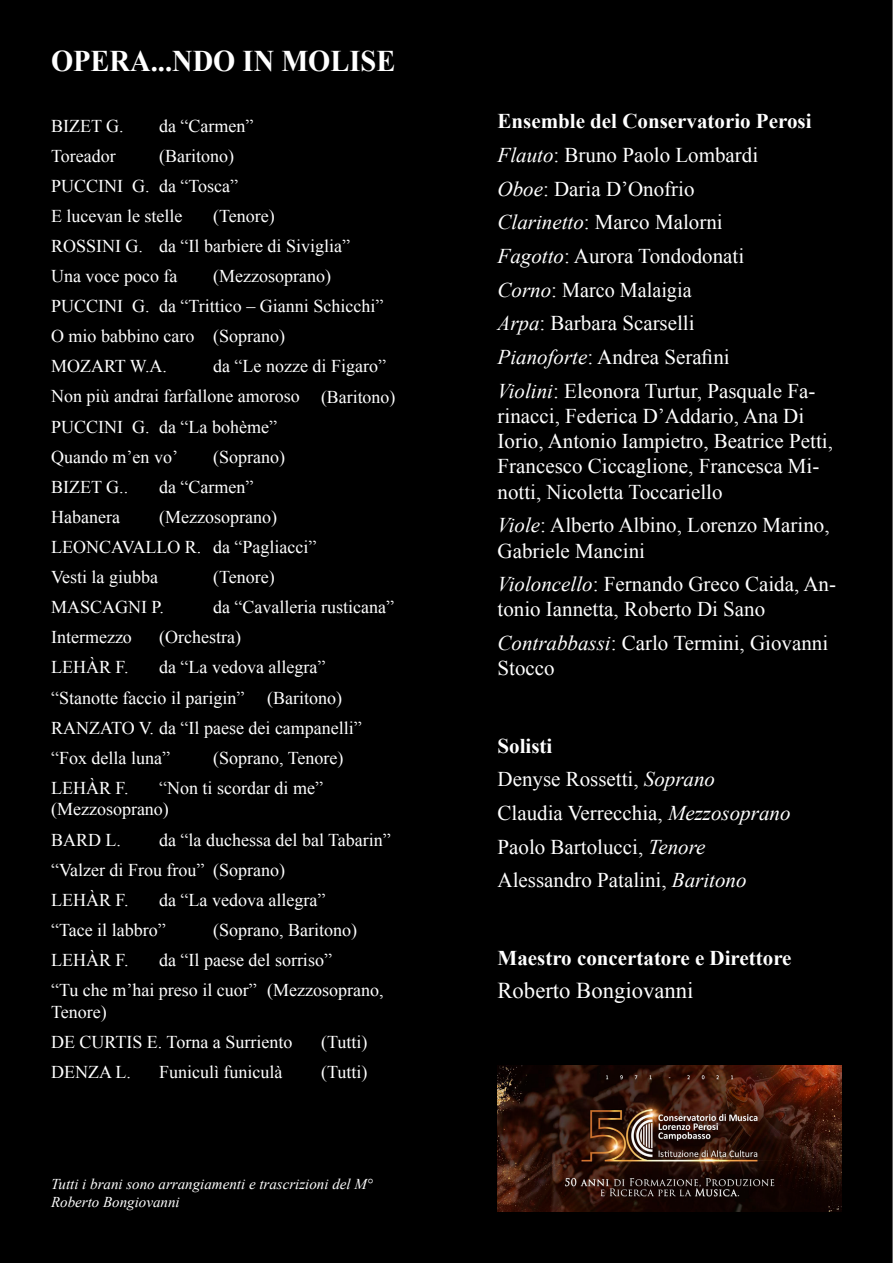
<style>
.page{position:relative;width:893px;height:1263px;background:#fff}
.page>*{position:absolute;margin:0;border:0;box-sizing:border-box;transform-origin:0 0}
.t1{font:700 30px "Times New Roman";color:#fff;scale:.95 1}
.t2{font:22.65px "Times New Roman";color:#fff}
.t3{font:21px/33.8px "Times New Roman";color:#fff}
.t4{font:700 21px "Times New Roman";color:#fff}
.t5{font:18px/30.2px "Times New Roman";color:#fff}
.t6{font:italic 15px/18px "Times New Roman";color:#fff}
.s1{font-weight:700}
.s2{font-style:italic}
</style>
<div class="page">
<div style="left:0;top:1px;width:892px;height:1262px;background:#000"></div>
<img style="left:497px;top:1065px;width:345px;height:147px">
<h1 class="t1" style="left:51px;top:41px;width:364px">OPERA...NDO IN MOLISE</h1>
<p class="t5" style="left:51px;top:110px;width:74px">BIZET G.</p>
<p class="t5" style="left:159px;top:110px;width:96px">da “Carmen”</p>
<p class="t5" style="left:51px;top:140px;width:66px">Toreador</p>
<p class="t5" style="left:51px;top:140px;width:189px;text-indent:108px">(Baritono)<br>PUCCINI G. da “Tosca”<br>E lucevan le stelle</p>
<p class="t5" style="left:51px;top:200px;width:300px;text-indent:162px">(Tenore)<br>ROSSINI G. da “Il barbiere di Siviglia”<br>Una voce poco fa</p>
<p class="t5" style="left:51px;top:261px;width:334px;text-indent:162px">(Mezzosoprano)<br>PUCCINI G. da “Trittico – Gianni Schicchi”<br>O mio babbino caro (Soprano)<br>MOZART W.A.</p>
<p class="t5" style="left:51px;top:351px;width:346px;text-indent:162px">da “Le nozze di Figaro”<br>Non più andrai farfallone amoroso (Baritono)<br>PUCCINI G. da “La bohème”<br>Quando m’en vo’</p>
<p class="t5" style="left:213px;top:441px;width:73px">(Soprano)</p>
<p class="t5" style="left:51px;top:471px;width:79px">BIZET G..</p>
<p class="t5" style="left:159px;top:471px;width:96px">da “Carmen”</p>
<p class="t5" style="left:51px;top:502px;width:70px">Habanera</p>
<p class="t5" style="left:51px;top:502px;width:267px;text-indent:108px">(Mezzosoprano)<br>LEONCAVALLO R. da “Pagliacci”<br>Vesti la giubba</p>
<p class="t5" style="left:213px;top:562px;width:63px">(Tenore)</p>
<p class="t5" style="left:51px;top:592px;width:115px">MASCAGNI P.</p>
<p class="t5" style="left:213px;top:592px;width:182px">da “Cavalleria rusticana”</p>
<p class="t5" style="left:51px;top:622px;width:82px">Intermezzo</p>
<p class="t5" style="left:159px;top:622px;width:83px">(Orchestra)</p>
<p class="t5" style="left:51px;top:652px;width:79px">LEHÀR F.</p>
<p class="t5" style="left:51px;top:652px;width:276px;text-indent:108px">da “La vedova allegra” “Stanotte faccio il parigin”</p>
<p class="t5" style="left:51px;top:682px;width:312px;text-indent:216px">(Baritono)<br>RANZATO V. da “Il paese dei campanelli” “Fox della luna”</p>
<p class="t5" style="left:213px;top:742px;width:132px">(Soprano, Tenore)</p>
<p class="t5" style="left:51px;top:772px;width:79px">LEHÀR F.</p>
<p class="t5" style="left:51px;top:777px;width:273px;line-height:21.6px;text-indent:108px">“Non ti scordar di me” (Mezzosoprano)</p>
<p class="t5" style="left:51px;top:824px;width:72px">BARD L.</p>
<p class="t5" style="left:51px;top:824px;width:341px;text-indent:108px">da “la duchessa del bal Tabarin” “Valzer di Frou frou” (Soprano)<br>LEHÀR F.</p>
<p class="t5" style="left:51px;top:884px;width:276px;text-indent:108px">da “La vedova allegra” “Tace il labbro”</p>
<p class="t5" style="left:213px;top:914px;width:145px">(Soprano, Baritono)</p>
<p class="t5" style="left:51px;top:944px;width:79px">LEHÀR F.</p>
<p class="t5" style="left:51px;top:944px;width:334px;text-indent:108px">da “Il paese del sorriso”<br>“Tu che m’hai preso il cuor” (Mezzosoprano,</p>
<p class="t5" style="left:51px;top:996px;width:243px">Tenore)<br>DE CURTIS E. Torna a Surriento</p>
<p class="t5" style="left:321px;top:1026px;width:48px">(Tutti)</p>
<p class="t5" style="left:51px;top:1056px;width:81px">DENZA L.</p>
<p class="t5" style="left:159px;top:1056px;width:125px">Funiculì funiculà</p>
<p class="t5" style="left:321px;top:1056px;width:48px">(Tutti)</p>
<p class="t6" style="left:51px;top:1174px;width:323px">Tutti i brani sono arrangiamenti e trascrizioni del M°<br>Roberto Bongiovanni</p>
<p class="t3" style="left:497px;top:104px;width:319px"><span class="s1">Ensemble del Conservatorio Perosi<br></span><span class="s2">Flauto</span>: Bruno Paolo Lombardi<br><span class="s2">Oboe</span>: Daria D’Onofrio<br><span class="s2">Clarinetto</span>: Marco Malorni<br><span class="s2">Fagotto</span>: Aurora Tondodonati<br><span class="s2">Corno</span>: Marco Malaigia<br><span class="s2">Arpa</span>: Barbara Scarselli<br><span class="s2">Pianoforte</span>: Andrea Serafini<br><span class="s2">Violini</span>: Eleonora Turtur, Pasquale Fa-</p>
<p class="t3" style="left:497px;top:403px;width:337px;line-height:25.2px">rinacci, Federica D’Addario, Ana Di Iorio, Antonio Iampietro, Beatrice Petti, Francesco Ciccaglione, Francesca Mi&shy;notti, Nicoletta Toccariello</p>
<p class="t3" style="left:497px;top:512px;width:334px;line-height:25.2px"><span class="s2">Viole</span>: Alberto Albino, Lorenzo Marino,<br>Gabriele Mancini</p>
<p class="t3" style="left:497px;top:571px;width:340px;line-height:25.2px"><span class="s2">Violoncello</span>: Fernando Greco Caida, An&shy;tonio Iannetta, Roberto Di Sano</p>
<p class="t3" style="left:497px;top:630px;width:332px;line-height:25.2px"><span class="s2">Contrabbassi</span>: Carlo Termini, Giovanni<br>Stocco</p>
<p class="t3" style="left:497px;top:728px;width:294px"><span class="s1">Solisti<br></span>Denyse Rossetti, <span class="s2">Soprano<br></span>Claudia Verrecchia, <span class="s2">Mezzosoprano<br></span>Paolo Bartolucci, <span class="s2">Tenore<br></span>Alessandro Patalini, <span class="s2">Baritono</span></p>
<p class="t4" style="left:497px;top:943px;width:296px">Maestro concertatore e Direttore</p>
<p class="t2" style="left:497px;top:975px;width:197px">Roberto Bongiovanni</p>
</div>
